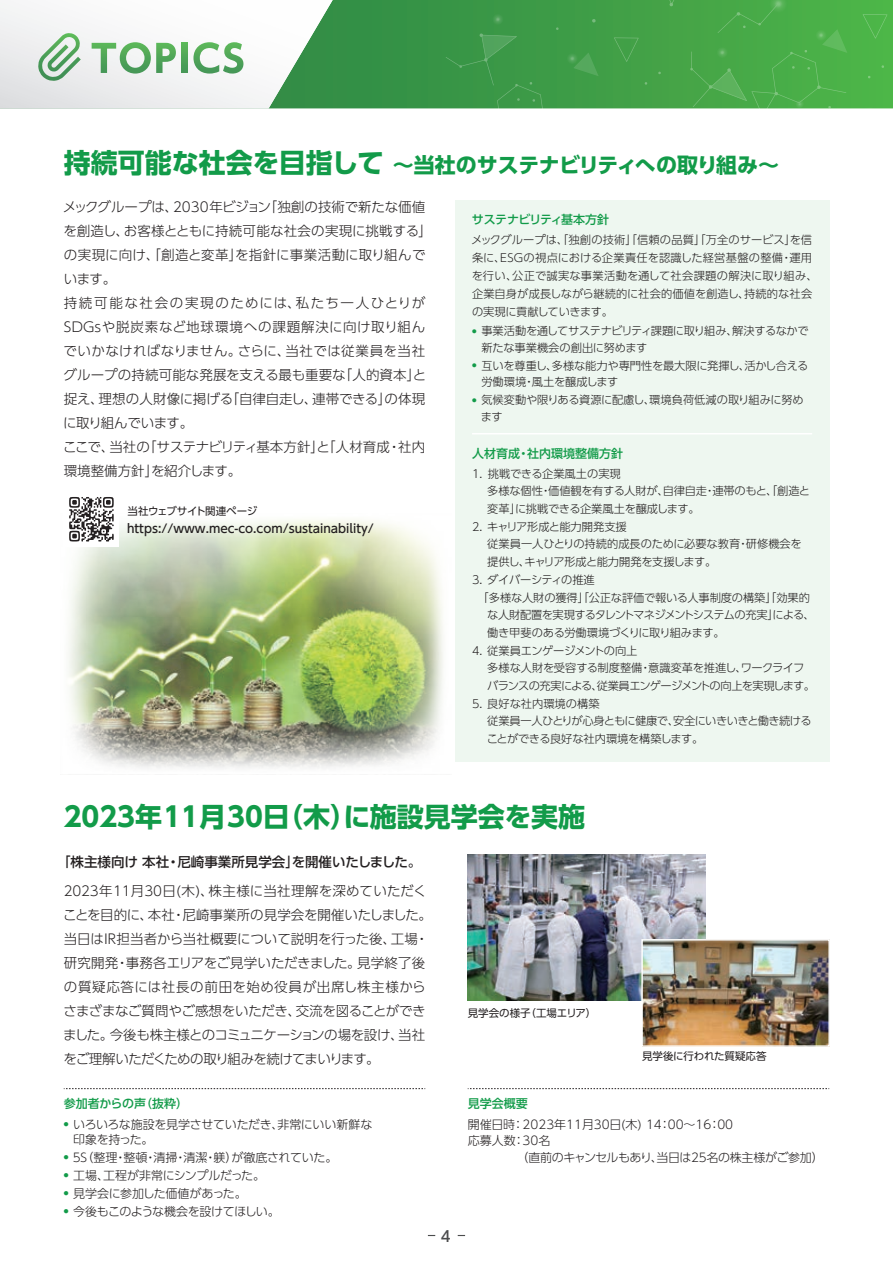
<style>
.page{position:relative;width:893px;height:1263px;background:#fff}
.page>*{position:absolute;margin:0;border:0;box-sizing:border-box;transform-origin:0 0}
.t1{font:700 27px "UD Shin Go Pro";color:#129b49}
.t2{font:700 21px "UD Shin Go Pro";letter-spacing:-.025em;color:#129b49}
.t3{font:500 15px "UD Shin Go Pro";color:#4b4c4d}
.t4{font:300 13.5px/24px "UD Shin Go Pro";color:#231f20}
.t5{font:500 13.5px "UD Shin Go Pro";color:#231f20}
.t6{font:300 12px/15px "UD Shin Go Pro";letter-spacing:-.02em;color:#231f20}
.t7{font:500 12px "UD Shin Go Pro";color:#231f20}
.t8{font:300 12px "UD Shin Go Pro";color:#231f20}
.t9{font:500 12px "UD Shin Go Pro";color:#129b49}
.t10{font:500 12px "UD Shin Go Pro";letter-spacing:-.045em;color:#129b49}
.t11{font:300 11.25px/17.7px "UD Shin Go Pro";letter-spacing:-.02em;color:#231f20}
.t12{font:300 11.25px/18px "UD Shin Go Pro";letter-spacing:.015em;color:#231f20}
.t13{font:300 11.25px/17.7px "UD Shin Go Pro";letter-spacing:-.05em;color:#231f20}
.t14{font:300 11.25px/17.7px "UD Shin Go Pro";letter-spacing:-.04em;color:#231f20}
.t15{font:300 11.25px "UD Shin Go Pro";letter-spacing:-.075em;color:#231f20}
.t16{font:10.5px "UD Shin Go Pro";letter-spacing:-.01em;color:#231f20}
.s1{font-size:27px}
</style>
<div class="page">
<img style="left:69px;top:519px;width:374px;height:249px">
<div style="left:455px;top:200px;width:374px;height:561px;background:#eef7f0"></div>
<svg style="left:333px;top:0;width:560px;height:108px;background:#3c9b46"></svg>
<svg style="left:863px;top:14px;width:24px;height:25px"></svg>
<svg style="left:859px;top:106px;width:19px;height:2px"></svg>
<svg style="left:614px;top:37px;width:25px;height:25px"></svg>
<svg style="left:592px;top:19px;width:4px;height:4px"></svg>
<svg style="left:446px;top:33px;width:98px;height:75px;background:#3c9949"></svg>
<svg style="left:658px;top:0;width:189px;height:108px;background:#4aab49"></svg>
<svg style="left:566px;top:52px;width:33px;height:24px"></svg>
<svg style="left:491px;top:13px;width:13px;height:12px"></svg>
<svg style="left:0;top:0;width:333px;height:108px"></svg>
<img style="left:468px;top:855px;width:238px;height:145px">
<img style="left:643px;top:941px;width:185px;height:104px">
<div style="left:641px;top:939px;width:189px;height:108px;border:1px solid #fff"></div>
<svg style="left:64px;top:1088px;width:361px;height:1px"></svg>
<hr style="left:472px;top:433px;width:340px;height:1px;background:#fff">
<svg style="left:468px;top:1088px;width:361px;height:1px"></svg>
<div style="left:64px;top:492px;width:55px;height:55px;background:#fff"></div>
<svg style="left:69px;top:497px;width:45px;height:44px"></svg>
<h2 class="t2" style="left:64px;top:147px;width:717px"><span class="s1">持続可能な社会を目指して</span> ～当社のサステナビリティへの取り組み～</h2>
<p class="t4" style="left:63px;top:194px;width:371px">メックグループは、2030年ビジョン「独創の技術で新たな価値を創造し、お客様とともに持続可能な社会の実現に挑戦する」の実現に向け、「創造と変革」を指針に事業活動に取り組んでいます。<br>持続可能な社会の実現のためには、私たち一人ひとりが<br>SDGsや脱炭素など地球環境への課題解決に向け取り組んでいかなければなりません。さらに、当社では従業員を当社グループの持続可能な発展を支える最も重要な「人的資本」と捉え、理想の人財像に掲げる「自律自走し、連帯できる」の体現に取り組んでいます。<br>ここで、当社の「サステナビリティ基本方針」と「人材育成・社内環境整備方針」を紹介します。</p>
<p class="t10" style="left:472px;top:210px;width:139px">サステナビリティ基本方針</p>
<p class="t12" style="left:471px;top:230px;width:348px">メックグループは、「独創の技術」「信頼の品質」「万全のサービス」を信条に、ESGの視点における企業責任を認識した経営基盤の整備・運用を行い、公正で誠実な事業活動を通して社会課題の解決に取り組み、企業自身が成長しながら継続的に社会的価値を創造し、持続的な社会の実現に貢献していきます。</p>
<p class="t11" style="left:481px;top:322px;width:329px;line-height:16.5px;text-indent:-9px"><sup>●</sup> 事業活動を通してサステナビリティ課題に取り組み、解決するなかで新たな事業機会の創出に努めます</p>
<p class="t11" style="left:481px;top:357px;width:329px;line-height:16.5px;text-indent:-9px"><sup>●</sup> 互いを尊重し、多様な能力や専門性を最大限に発揮し、活かし合える労働環境・風土を醸成します</p>
<p class="t11" style="left:481px;top:391px;width:324px;line-height:16.5px;text-indent:-9px"><sup>●</sup> 気候変動や限りある資源に配慮し、環境負荷低減の取り組みに努めます</p>
<p class="t9" style="left:472px;top:444px;width:153px">人材育成・社内環境整備方針</p>
<p class="t11" style="left:487px;top:464px;width:324px;text-indent:-15px">1. 挑戦できる企業風土の実現<br>多様な個性・価値観を有する人財が、自律自走・連帯のもと、「創造と変革」に挑戦できる企業風土を醸成します。</p>
<p class="t11" style="left:487px;top:517px;width:316px;text-indent:-15px">2. キャリア形成と能力開発支援<br>従業員一人ひとりの持続的成長のために必要な教育・研修機会を提供し、キャリア形成と能力開発を支援します。</p>
<p class="t11" style="left:472px;top:570px;width:124px">3. ダイバーシティの推進</p>
<p class="t11" style="left:478px;top:588px;width:334px">「多様な人財の獲得」「公正な評価で報いる人事制度の構築」「効果的</p>
<p class="t15" style="left:487px;top:606px;width:329px">な人財配置を実現するタレントマネジメントシステムの充実」による、</p>
<p class="t11" style="left:487px;top:623px;width:239px">働き甲斐のある労働環境づくりに取り組みます。</p>
<p class="t13" style="left:487px;top:641px;width:329px;text-indent:-15px">4. 従業員エンゲージメントの向上<br>多様な人財を受容する制度整備・意識変革を推進し、ワークライフバランスの充実による、従業員エンゲージメントの向上を実現します。</p>
<p class="t14" style="left:487px;top:694px;width:326px;text-indent:-15px">5. 良好な社内環境の構築<br>従業員一人ひとりが心身ともに健康で、安全にいきいきと働き続けることができる良好な社内環境を構築します。</p>
<p class="t16" style="left:128px;top:502px;width:131px">当社ウェブサイト関連ページ</p>
<p class="t7" style="left:127px;top:518px;width:248px">https://www.mec-co.com/sustainability/</p>
<h1 class="t1" style="left:64px;top:795px;width:523px">2023年11月30日（木）に施設見学会を実施</h1>
<p class="t5" style="left:57px;top:850px;width:366px">「株主様向け 本社・尼崎事業所見学会」を開催いたしました。</p>
<p class="t4" style="left:63px;top:879px;width:370px">2023年11月30日(木)、株主様に当社理解を深めていただくことを目的に、本社・尼崎事業所の見学会を開催いたしました。当日はIR担当者から当社概要について説明を行った後、工場・研究開発・事務各エリアをご見学いただきました。見学終了後の質疑応答には社長の前田を始め役員が出席し株主様からさまざまなご質問やご感想をいただき、交流を図ることができました。今後も株主様とのコミュニケーションの場を設け、当社をご理解いただくための取り組みを続けてまいります。</p>
<p class="t9" style="left:64px;top:1093px;width:126px">参加者からの声（抜粋）</p>
<p class="t6" style="left:73px;top:1116px;width:301px;text-indent:-9px"><sup>●</sup> いろいろな施設を見学させていただき、非常にいい新鮮な印象を持った。</p>
<p class="t6" style="left:64px;top:1149px;width:275px"><sup>●</sup> ５Ｓ（整理・整頓・清掃・清潔・躾）が徹底されていた。</p>
<p class="t6" style="left:64px;top:1167px;width:203px"><sup>●</sup> 工場、工程が非常にシンプルだった。</p>
<p class="t6" style="left:64px;top:1185px;width:184px"><sup>●</sup> 見学会に参加した価値があった。</p>
<p class="t6" style="left:64px;top:1203px;width:217px"><sup>●</sup> 今後もこのような機会を設けてほしい。</p>
<p class="t3" style="left:441px;top:1224px;width:11px">4</p>
<p class="t16" style="left:468px;top:1004px;width:130px">見学会の様子（工場エリア）</p>
<p class="t16" style="left:642px;top:1047px;width:126px">見学後に行われた質疑応答</p>
<p class="t9" style="left:468px;top:1093px;width:61px">見学会概要</p>
<p class="t8" style="left:468px;top:1115px;width:267px">開催日時： 2023年11月30日(木) 14：00～16：00</p>
<p class="t6" style="left:468px;top:1133px;width:84px">応募人数： 30名</p>
<p class="t6" style="left:517px;top:1149px;width:309px">（直前のキャンセルもあり、当日は25名の株主様がご参加）</p>
</div>
